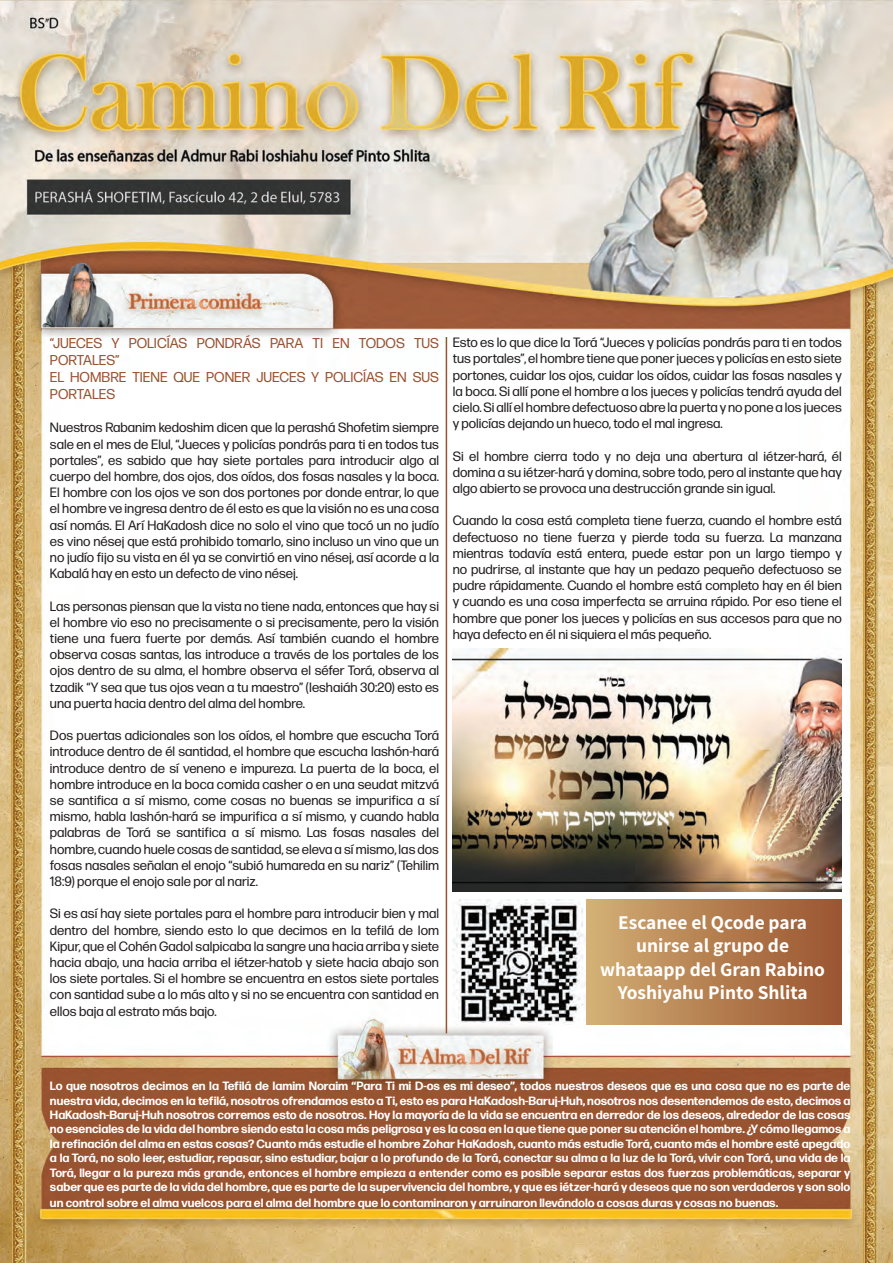
<style>
.page{position:relative;width:893px;height:1263px;background:#fff}
.page>*{position:absolute;margin:0;border:0;box-sizing:border-box;transform-origin:0 0}
.t1{font:700 19.5px/23.4px "Assistant";color:#fff;text-align:center}
.t2{font:14.25px/17.1px "Forma DJR Text";color:#995331}
.t3{font:13.5px/16.2px "Forma DJR Text";color:#231f20;text-align:justify}
.t4{font:700 12px/14.4px "Forma DJR Text";color:#fff;text-align:justify}
</style>
<div class="page">
<img style="left:0;top:0;width:893px;height:1263px">
<hr style="left:446px;top:337px;width:1px;height:696px;background:#975230">
<svg style="left:586px;top:899px;width:256px;height:126px;background:#b68152"></svg>
<img style="left:453px;top:899px;width:133px;height:126px">
<img style="left:453px;top:648px;width:389px;height:244px">
<p class="t2" style="left:129px;top:334px;width:60px">POLICÍAS</p>
<p class="t2" style="left:197px;top:334px;width:65px">PONDRÁS</p>
<p class="t2" style="left:50px;top:334px;width:391px">“JUECES<br>PORTALES“<br>EL HOMBRE TIENE QUE PONER JUECES Y POLICÍAS EN SUS<br>PORTALES</p>
<p class="t3" style="left:50px;top:419px;width:391px">Nuestros Rabanim kedoshim dicen que la perashá Shofetim siempre sale en el mes de Elul “, Jueces y policías pondrás para ti en todos tus portales ,” es sabido que hay siete portales para introducir algo al cuerpo del hombre, dos ojos, dos oídos, dos fosas nasales lay boca.<br>El hombre con los ojos ve son dos portones por donde entrar lo, que el hombre ve ingresa dentro de él esto es que la visión no es una cosa así nomás. El Arí HaKadosh dice no solo el vino que tocó un no judío es vino nésej que está prohibido tomarlo, sino incluso un vino que un no judío fijo su vista en él ya se convirtió en vino nésej, así acorde laa Kabalá hay en esto un defecto de vino nésej.</p>
<p class="t3" style="left:50px;top:597px;width:391px">Las personas piensan que la vista no tiene nada, entonces que hay si el hombre vio eso no precisamente o si precisamente, pero la visión tiene una fuera fuerte por demás. Así también cuando el hombre observa cosas santas, las introduce a través de los portales de los ojos dentro de su alma, el hombre observa el séfer Torá, observa al tzadik Y“ sea que tus ojos vean tua maestro” (Ieshaiáh 30:20) esto es una puerta hacia dentro del alma del hombre.</p>
<p class="t3" style="left:50px;top:727px;width:391px">Dos puertas adicionales son los oídos, el hombre que escucha Torá introduce dentro de él santidad, el hombre que escucha lashón-hará introduce dentro de sí veneno e impureza. La puerta de la boca, el hombre introduce en la boca comida casher o en una seudat mitzvá se santifica a sí mismo, come cosas no buenas se impurifica a sí mismo, habla lashón-hará se impurifica a sí mismo y, cuando habla palabras de Torá se santifica a sí mismo. Las fosas nasales del hombre,cuando huelecosas de santidad,seeleva a sí mismo,las dos fosas nasales señalan el enojo “subió humareda en su nariz” (Tehilim 18:9) porque el enojo sale por al nariz.</p>
<p class="t3" style="left:50px;top:905px;width:391px">Si es así hay siete portales para el hombre para introducir bien y mal dentro del hombre, siendo esto lo que decimos en la tefilá de Iom Kipur,que el Cohén Gadol salpicaba la sangre una hacia arriba y siete hacia abajo, una hacia arriba el iétzer-hatob y siete hacia abajo son los siete portales. Si el hombre se encuentra en estos siete portales con santidad sube loa más alto y si no se encuentra con santidad en ellos baja al estrato más bajo.</p>
<p class="t2" style="left:359px;top:334px;width:48px">TODOS</p>
<p class="t2" style="left:414px;top:334px;width:26px">TUS</p>
<p class="t2" style="left:111px;top:334px;width:10px">Y</p>
<p class="t2" style="left:270px;top:334px;width:35px">PARA</p>
<p class="t2" style="left:312px;top:334px;width:12px">TI</p>
<p class="t2" style="left:332px;top:334px;width:19px">EN</p>
<p class="t3" style="left:453px;top:334px;width:391px">Esto es lo que dice la Torá “Jueces y policías pondrás para ti en todos tusportales ,” elhombretienequeponerjuecesypolicíasenestosiete portones, cuidar los ojos, cuidar los oídos, cuidar las fosas nasales y la boca. Si allí pone el hombre a los jueces y policías tendrá ayuda del cielo.Siallíelhombredefectuosoabrelapuertaynoponealosjueces y policías dejando un hueco, todo el mal ingresa.</p>
<p class="t3" style="left:453px;top:447px;width:391px">Si el hombre cierra todo y no deja una abertura al iétzer-hará, él domina a su iétzer-hará y domina, sobre todo, pero al instante que hay algo abierto se provoca una destrucción grande sin igual.</p>
<p class="t3" style="left:453px;top:512px;width:391px">Cuando la cosa está completa tiene fuerza, cuando el hombre está defectuoso no tiene fuerza y pierde toda su fuerza. La manzana mientras todavía está entera, puede estar pon un largo tiempo y no pudrirse, al instante que hay un pedazo pequeño defectuoso se pudre rápidamente. Cuando el hombre está completo hay en él bien y cuando es una cosa imperfecta se arruina rápido. Por eso tiene el hombre que poner los jueces y policías en sus accesos para que no haya defecto en él ni siquiera el más pequeño.</p>
<h1 class="t1" style="left:600px;top:910px;width:226px">Escanee el Qcode para unirse al grupo de whataapp del Gran Rabino<br>Yoshiyahu Pinto Shlita</h1>
<p class="t4" style="left:50px;top:1078px;width:802px">Lo que nosotros decimos en la Tefilá de Iamim Noraim “Para Ti mi D-os es mi deseo ,” todos nuestros deseos que es una cosa que no es parte de nuestra vida, decimos en la tefilá, nosotros ofrendamos esto a Ti, esto es para HaKadosh-Baruj-Huh, nosotros nos desentendemos de esto, decimos a HaKadosh-Baruj-Huh nosotros corremos esto de nosotros. Hoy la mayoría de la vida se encuentra en derredor de los deseos, alrededor de las cosas noesenciales de la vida del hombre siendoesta la cosa más peligrosa yes la cosa en la quetieneque ponersu atención el hombre Y¿. cómo llegamos a la refinación del alma en estas cosas? Cuanto más estudie el hombre Zohar HaKadosh, cuanto más estudie Torá, cuanto más el hombre esté apegado laa Torá, no solo leer, estudiar, repasar, sino estudiar, bajar loa profundo de la Torá, conectar su alma laa luz de la Torá, vivir con Torá, una vida de la Torá, llegar laa pureza más grande, entonces el hombre empieza a entender como es posible separar estas dos fuerzas problemáticas, separar y saberque es parte de la vida del hombre,que es parte de la supervivencia del hombre y, que es iétzer-hará y deseos que no son verdaderos y son solo</p>
<p class="t4" style="left:50px;top:1195px;width:730px">un control sobre el alma vuelcos para el alma del hombre que lo contaminaron y arruinaron llevándolo a cosas duras y cosas no buenas.</p>
</div>
